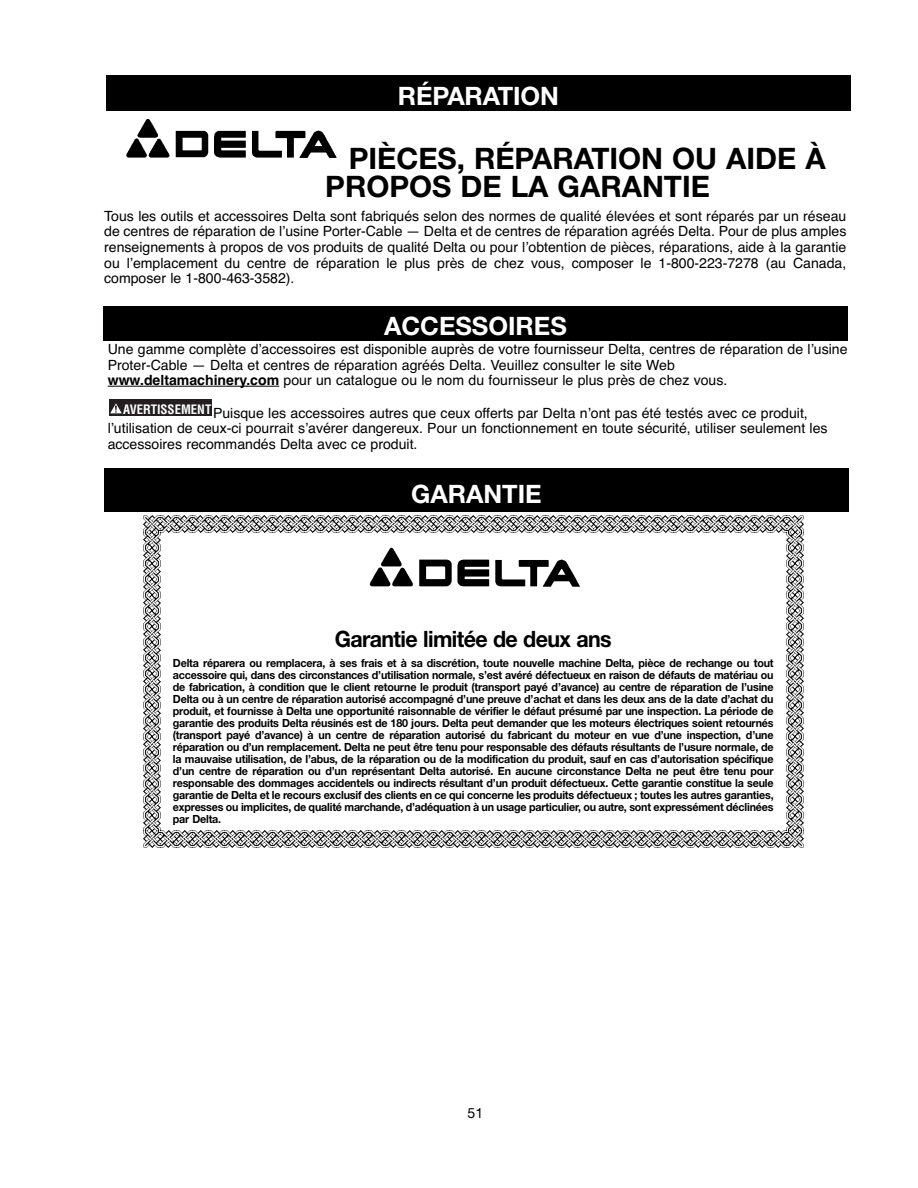
<style>
.page{position:relative;width:918px;height:1188px;background:#fff}
.page>*{position:absolute;margin:0;border:0;box-sizing:border-box;transform-origin:0 0}
.t1{font:700 29.55px/28.2px "Helvetica Neue";color:#000}
.t2{font:700 25.35px "Helvetica Neue";color:#fff}
.t3{font:700 22.5px "Helvetica Neue";letter-spacing:-.03em;color:#000;scale:.95 1}
.t4{font:14.1px/15.5px "Helvetica";color:#000}
.t5{font:14.1px "Helvetica Neue";color:#000}
.t6{font:700 condensed 12.75px "Helvetica";color:#fff}
.t7{font:700 11.25px/12px "Helvetica Neue";letter-spacing:-.015em;color:#000;text-align:justify;scale:.95 1}
.s1{font-weight:700}
</style>
<div class="page">
<hr style="left:108px;top:386px;width:33px;height:1px;background:#000">
<hr style="left:140px;top:386px;width:107px;height:1px;background:#000">
<hr style="left:246px;top:386px;width:33px;height:1px;background:#000">
<div style="left:103px;top:306px;width:745px;height:34px;background:#000"></div>
<img style="left:369px;top:547px;width:211px;height:40px">
<img style="left:143px;top:516px;width:660px;height:16px">
<img style="left:786px;top:532px;width:17px;height:316px">
<img style="left:143px;top:831px;width:643px;height:17px">
<img style="left:143px;top:532px;width:17px;height:299px">
<div style="left:106px;top:75px;width:745px;height:36px;background:#000"></div>
<div style="left:104px;top:469px;width:745px;height:43px;background:#000"></div>
<div style="left:109px;top:399px;width:103px;height:17px;background:#231f20"></div>
<svg style="left:110px;top:403px;width:12px;height:10px"></svg>
<img style="left:126px;top:119px;width:211px;height:39px">
<h2 class="t2" style="left:398px;top:87px;width:162px">RÉPARATION</h2>
<h1 class="t1" style="left:325px;top:147px;width:502px;text-indent:23px">PIÈCES, RÉPARATION OU AIDE À<br>PROPOS DE LA GARANTIE</h1>
<p class="t4" style="left:104px;top:210px;width:744px;text-align:justify">Tous les outils et accessoires Delta sont fabriqués selon des normes de qualité élevées et sont réparés par un réseau de centres de réparation de l’usine Porter-Cable — Delta et de centres de réparation agréés Delta. Pour de plus amples renseignements à propos de vos produits de qualité Delta ou pour l’obtention de pièces, réparations, aide à la garantie ou l’emplacement du centre de réparation le plus près de chez vous, composer le 1-800-223-7278 (au Canada, composer le 1-800-463-3582).</p>
<h2 class="t2" style="left:384px;top:317px;width:184px">ACCESSOIRES</h2>
<p class="t4" style="left:108px;top:343px;width:741px">Une gamme complète d’accessoires est disponible auprès de votre fournisseur Delta, centres de réparation de l’usine<br>Proter-Cable — Delta et centres de réparation agréés Delta. Veuillez consulter le site Web <span class="s1">www.deltamachinery.com</span> pour un catalogue ou le nom du fournisseur le plus près de chez vous.</p>
<p class="t4" style="left:108px;top:406px;width:721px;text-indent:105px">Puisque les accessoires autres que ceux offerts par Delta n’ont pas été testés avec ce produit, l’utilisation de ceux-ci pourrait s’avérer dangereux. Pour un fonctionnement en toute sécurité, utiliser seulement les accessoires recommandés Delta avec ce produit.</p>
<p class="t6" style="left:123px;top:404px;width:90px">AVERTISSEMENT</p>
<h2 class="t2" style="left:411px;top:484px;width:132px">GARANTIE</h2>
<h3 class="t3" style="left:335px;top:631px;width:293px">Garantie limitée de deux ans</h3>
<p class="t7" style="left:173px;top:658px;width:634px">Delta réparera ou remplacera, à ses frais et à sa discrétion, toute nouvelle machine Delta, pièce de rechange ou tout accessoire qui, dans des circonstances d’utilisation normale, s’est avéré défectueux en raison de défauts de matériau ou de fabrication, à condition que le client retourne le produit (transport payé d’avance) au centre de réparation de l’usine Delta ou à un centre de réparation autorisé accompagné d’une preuve d’achat et dans les deux ans de la date d’achat du produit, et fournisse à Delta une opportunité raisonnable de vérifier le défaut présumé par une inspection. La période de garantie des produits Delta réusinés est de 180 jours. Delta peut demander que les moteurs électriques soient retournés (transport payé d’avance) à un centre de réparation autorisé du fabricant du moteur en vue d’une inspection, d’une réparation ou d’un remplacement. Delta ne peut être tenu pour responsable des défauts résultants de l’usure normale, de la mauvaise utilisation, de l’abus, de la réparation ou de la modification du produit, sauf en cas d’autorisation spécifique d’un centre de réparation ou d’un représentant Delta autorisé. En aucune circonstance Delta ne peut être tenu pour responsable des dommages accidentels ou indirects résultant d’un produit défectueux. Cette garantie constitue la seule garantie de Delta et le recours exclusif des clients en ce qui concerne les produits défectueux ; toutes les autres garanties, expresses ou implicites, de qualité marchande, d’adéquation à un usage particulier, ou autre, sont expressément déclinées par Delta.</p>
<p class="t5" style="left:468px;top:1108px;width:17px">51</p>
</div>
